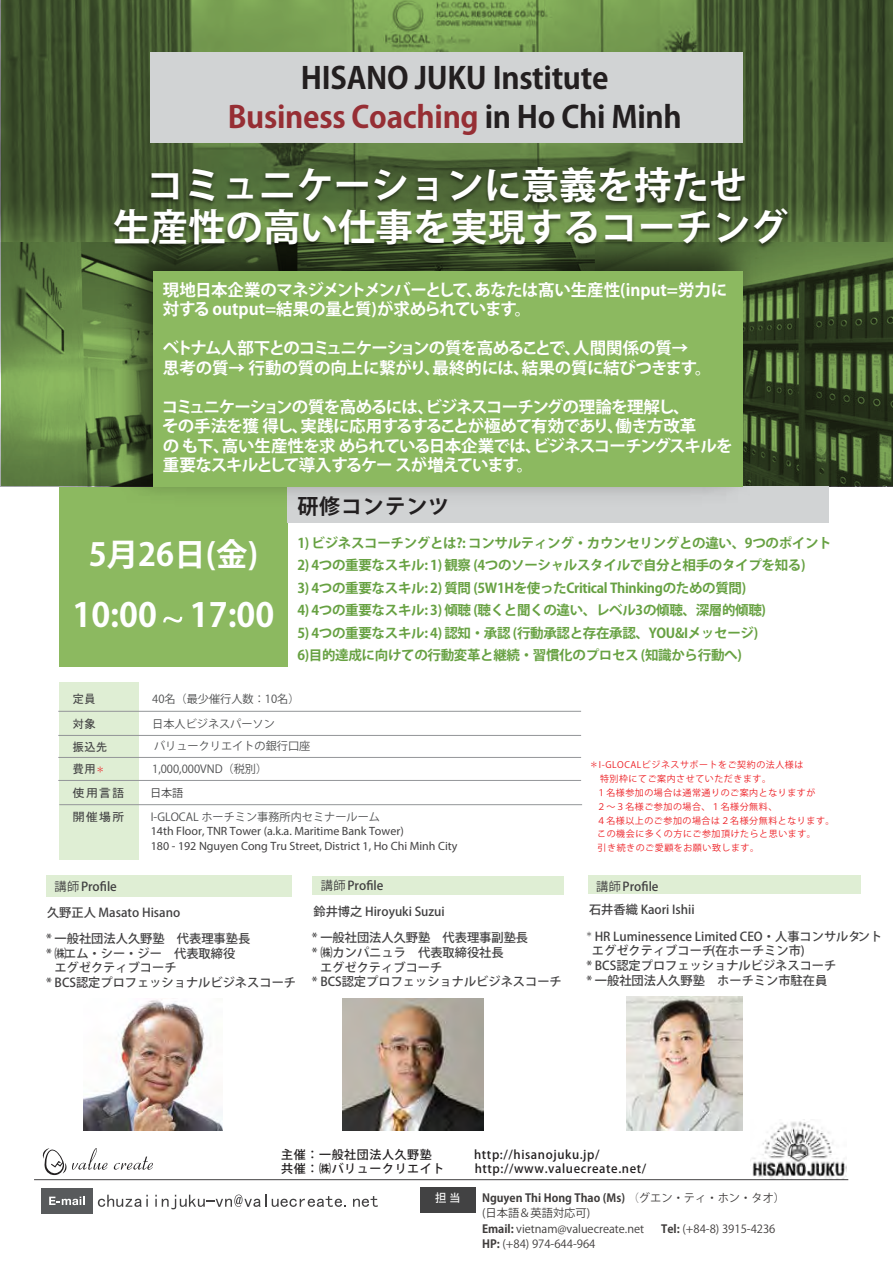
<style>
.page{position:relative;width:893px;height:1263px;background:#fff}
.page>*{position:absolute;margin:0;border:0;box-sizing:border-box;transform-origin:0 0}
.t1{font:700 37.5px/42px "Koz Go Pr 6 N";color:#fff;text-align:center}
.t2{font:700 33px "Koz Go Pr 6 N";color:#fff}
.t3{font:700 31.5px "Koz Go Pr 6 N";color:#fff}
.t4{font:700 30px/39px "Koz Go Pr 6 N";letter-spacing:-.01em;color:#231f20;text-align:center}
.t5{font:700 21px "Koz Go Pr 6 N";letter-spacing:.04em;color:#221f20}
.t6{font:700 16.5px/19.5px "Koz Go Pr 6 N";letter-spacing:-.05em;color:#fff}
.t7{font:700 16.5px/19.5px "Koz Go Pr 6 N";letter-spacing:-.03em;color:#fff}
.t8{font:700 16.5px/19.5px "Koz Go Pr 6 N";letter-spacing:-.02em;color:#fff}
.t9{font:700 13.5px/22.5px "Koz Go Pr 6 N";letter-spacing:-.025em;color:#67a142}
.t10{font:500 12.15px/14.7px "Koz Go Pr 6 N";color:#424142}
.t11{font:12px/14.4px "Myriad Pro";color:#424142}
.t12{font:500 12px "Koz Go Pr 6 N";letter-spacing:.05em;color:#221f20}
.t13{font:12px "MS Gothic";color:#fff}
.t14{font:11.7px/24.5px "MS Gothic";letter-spacing:.075em;color:#424243}
.t15{font:11.7px "MS Gothic";letter-spacing:.075em;color:#424243;scale:1.06 1}
.t16{font:11.25px/15.1px "Koz Go Pr 6 N";color:#3f3c3b}
.t17{font:11.1px "Koz Go Pr 6 N";color:#4d4e4f}
.t18{font:11.1px "Koz Go Pr 6 N";color:#424243}
.t19{font:9px "Koz Go Pr 6 N";letter-spacing:.06em;color:#ed1f24}
.s1{color:#962e34}
.s2{font-family:"Koz Go Pr 6 N";font-size:9px;color:#ed1f24}
.s3{font-weight:400}
.s4{font-family:"Koz Min Pr 6 N";font-weight:400}
.s5{font-weight:700}
.s6{font-weight:200}
</style>
<div class="page">
<div style="left:60px;top:486px;width:228px;height:181px;background:#8cb960"></div>
<svg style="left:1px;top:0;width:891px;height:486px;background:#506a38"></svg>
<div style="left:288px;top:486px;width:541px;height:37px;background:#d1d3d4"></div>
<img style="left:102px;top:317px;width:668px;height:197px">
<div style="left:154px;top:271px;width:589px;height:215px;background:#8cb960"></div>
<svg style="left:163px;top:617px;width:19px;height:5px"></svg>
<div style="left:59px;top:682px;width:79px;height:177px;background:#dfeed4"></div>
<hr style="left:58px;top:711px;width:523px;height:1px;background:#939598">
<hr style="left:58px;top:735px;width:523px;height:1px;background:#939598">
<hr style="left:58px;top:780px;width:523px;height:1px;background:#939598">
<hr style="left:58px;top:757px;width:523px;height:1px;background:#939598">
<hr style="left:59px;top:804px;width:523px;height:1px;background:#939598">
<div style="left:150px;top:52px;width:593px;height:90px;background:#d1d3d4"></div>
<hr style="left:34px;top:1179px;width:814px;height:1px;background:#424142">
<div style="left:420px;top:1187px;width:56px;height:25px;background:#424243"></div>
<svg style="left:98px;top:1195px;width:50px;height:12px"></svg>
<svg style="left:155px;top:1194px;width:191px;height:15px"></svg>
<svg style="left:353px;top:1196px;width:25px;height:11px"></svg>
<div style="left:41px;top:1188px;width:51px;height:26px;background:#585a5c"></div>
<svg style="left:49px;top:1196px;width:36px;height:9px"></svg>
<svg style="left:114px;top:1156px;width:39px;height:14px"></svg>
<svg style="left:42px;top:1148px;width:65px;height:28px"></svg>
<img style="left:750px;top:1119px;width:96px;height:61px">
<img style="left:95px;top:163px;width:703px;height:154px">
<div style="left:46px;top:875px;width:246px;height:22px;background:#dfeed4"></div>
<div style="left:312px;top:876px;width:251px;height:18px;background:#dfeed4"></div>
<img style="left:343px;top:999px;width:140px;height:131px">
<img style="left:84px;top:999px;width:138px;height:131px">
<img style="left:626px;top:997px;width:116px;height:133px">
<div style="left:588px;top:875px;width:273px;height:18px;background:#dfeed4"></div>
<h3 class="t4" style="left:228px;top:59px;width:455px">HISANO JUKU Institute<br><span class="s1">Business Coaching</span> in Ho Chi Minh</h3>
<h1 class="t1" style="left:113px;top:165px;width:677px">コミュニケーションに意義を持たせ<br>生産性の高い仕事を実現するコーチング</h1>
<h3 class="t8" style="left:163px;top:280px;width:566px">現地日本企業のマネジメントメンバーとして、あなたは髙い生産性(input=労力に対する output=結果の量と質)が求められています。</h3>
<h3 class="t7" style="left:163px;top:339px;width:550px">ベトナム人部下とのコミュニケーションの質を高めることで、人間関係の質→<br>思考の質→ 行動の質の向上に繋がり、最終的には、結果の質に結びつきます。</h3>
<h3 class="t6" style="left:162px;top:397px;width:572px">コミュニケーションの質を高めるには、ビジネスコーチングの理論を理解し、<br>その手法を獲 得し、実践に応用するすることが極めて有効であり、働き方改革<br>の も下、高い生産性を求 められている日本企業では、ビジネスコーチングスキルを重要なスキルとして導入するケー スが増えています。</h3>
<h3 class="t3" style="left:89px;top:537px;width:171px">5月26日(金)</h3>
<h2 class="t2" style="left:72px;top:597px;width:203px">10:00　17:00</h2>
<h3 class="t5" style="left:297px;top:494px;width:153px">研修コンテンツ</h3>
<p class="t9" style="left:297px;top:532px;width:536px">1) ビジネスコーチングとは?: コンサルティング・カウンセリングとの違い、9つのポイント</p>
<p class="t9" style="left:297px;top:554px;width:510px">2) 4つの重要なスキル: 1) 観察 (4つのソーシャルスタイルで自分と相手のタイプを知る)</p>
<p class="t9" style="left:297px;top:577px;width:450px">3) 4つの重要なスキル: 2) 質問 (5W1Hを使ったCritical Thinkingのための質問)</p>
<p class="t9" style="left:297px;top:599px;width:470px">4) 4つの重要なスキル: 3) 傾聴 (聴くと聞くの違い、レベル3の傾聴、深層的傾聴)</p>
<p class="t9" style="left:297px;top:622px;width:462px">5) 4つの重要なスキル: 4) 認知・承認 (行動承認と存在承認、YOU&amp;Iメッセージ)<br>6)目的達成に向けての行動変革と継続・習慣化のプロセス (知識から行動へ)</p>
<p class="t14" style="left:72px;top:687px;width:25px">定員対象</p>
<p class="t14" style="left:72px;top:734px;width:37px">振込先</p>
<p class="t15" style="left:72px;top:787px;width:51px">使用言語</p>
<p class="t18" style="left:150px;top:786px;width:35px">日本語</p>
<p class="t17" style="left:151px;top:810px;width:231px">I-GLOCAL ホーチミン事務所内セミナールーム</p>
<p class="t11" style="left:151px;top:824px;width:308px">14th Floor, TNR Tower (a.k.a. Maritime Bank Tower)<br>180 - 192 Nguyen Cong Tru Street, District 1, Ho Chi Minh City</p>
<p class="t17" style="left:152px;top:693px;width:149px">40名（最少催行人数：10名）</p>
<p class="t17" style="left:152px;top:718px;width:124px">日本人ビジネスパーソン</p>
<p class="t17" style="left:154px;top:740px;width:158px">バリュークリエイトの銀行口座</p>
<p class="t14" style="left:72px;top:756px;width:34px">費用<span class="s2">＊</span></p>
<p class="t17" style="left:152px;top:763px;width:117px">1,000,000VND（税別）</p>
<p class="t15" style="left:72px;top:811px;width:51px">開催場所</p>
<p class="t19" style="left:589px;top:760px;width:216px">＊I-GLOCALビジネスサポートをご契約の法人様は</p>
<p class="t19" style="left:600px;top:774px;width:173px">特別枠にてご案内させていただきます。</p>
<p class="t19" style="left:597px;top:788px;width:220px">１名様参加の場合は通常通りのご案内となりますが</p>
<p class="t19" style="left:597px;top:801px;width:182px">２～３名様ご参加の場合、１名様分無料、</p>
<p class="t19" style="left:597px;top:815px;width:239px">４名様以上のご参加の場合は２名様分無料となります。</p>
<p class="t19" style="left:597px;top:829px;width:220px">この機会に多くの方にご参加頂けたらと思います。</p>
<p class="t19" style="left:598px;top:843px;width:163px">引き続きのご愛顧をお願い致します。</p>
<p class="t10" style="left:55px;top:879px;width:64px"><span class="s3">講師</span>Profile</p>
<p class="t10" style="left:321px;top:878px;width:64px"><span class="s3">講師</span> Profile</p>
<p class="t10" style="left:596px;top:880px;width:64px"><span class="s3">講師</span> Profile</p>
<p class="t10" style="left:47px;top:905px;width:135px">久野正人 Masato Hisano</p>
<p class="t10" style="left:46px;top:931px;width:206px">* 一般社団法人久野塾　代表理事塾長</p>
<p class="t10" style="left:46px;top:946px;width:191px">* ㈱エム・シー・ジー　代表取締役</p>
<p class="t10" style="left:54px;top:961px;width:124px">エグゼクティブコーチ</p>
<p class="t10" style="left:46px;top:975px;width:251px">* BCS認定プロフェッショナルビジネスコーチ</p>
<p class="t10" style="left:313px;top:904px;width:133px">鈴井博之 Hiroyuki Suzui</p>
<p class="t10" style="left:312px;top:931px;width:218px">* 一般社団法人久野塾　代表理事副塾長</p>
<p class="t10" style="left:312px;top:945px;width:193px">* ㈱カンパニュラ　代表取締役社長</p>
<p class="t10" style="left:320px;top:960px;width:124px">エグゼクティブコーチ</p>
<p class="t10" style="left:312px;top:975px;width:251px">* BCS認定プロフェッショナルビジネスコーチ</p>
<p class="t10" style="left:586px;top:897px;width:297px;line-height:26.7px">石井香織 Kaori Ishii<br><span class="s4">*</span> HR Luminessence Limited CEO・人事コンサルタント</p>
<p class="t10" style="left:592px;top:943px;width:214px">エグゼクティブコーチ(在ホーチミン市)</p>
<p class="t10" style="left:586px;top:958px;width:251px">* BCS認定プロフェッショナルビジネスコーチ* 一般社団法人久野塾　ホーチミン市駐在員</p>
<p class="t12" style="left:281px;top:1147px;width:177px">主催：一般社団法人久野塾　　</p>
<p class="t12" style="left:474px;top:1147px;width:127px">http://hisanojuku.jp/</p>
<p class="t12" style="left:281px;top:1162px;width:165px">共催：㈱バリュークリエイト</p>
<p class="t12" style="left:475px;top:1162px;width:173px">http://www.valuecreate.net/</p>
<p class="t13" style="left:435px;top:1192px;width:27px">担当</p>
<p class="t16" style="left:482px;top:1191px;width:305px"><span class="s5">Nguyen Thi Hong Thao (Ms)</span> <span class="s6">（</span>グエン・ティ・ホン・タオ）(日本語＆英語対応可)<br><span class="s5">Email:</span> vietnam@valuecreate.net</p>
<p class="t16" style="left:661px;top:1221px;width:116px"><span class="s5">Tel:</span> (+84-8) 3915-4236</p>
<p class="t16" style="left:482px;top:1236px;width:115px"><span class="s5">HP:</span> (+84) 974-644-964</p>
</div>
